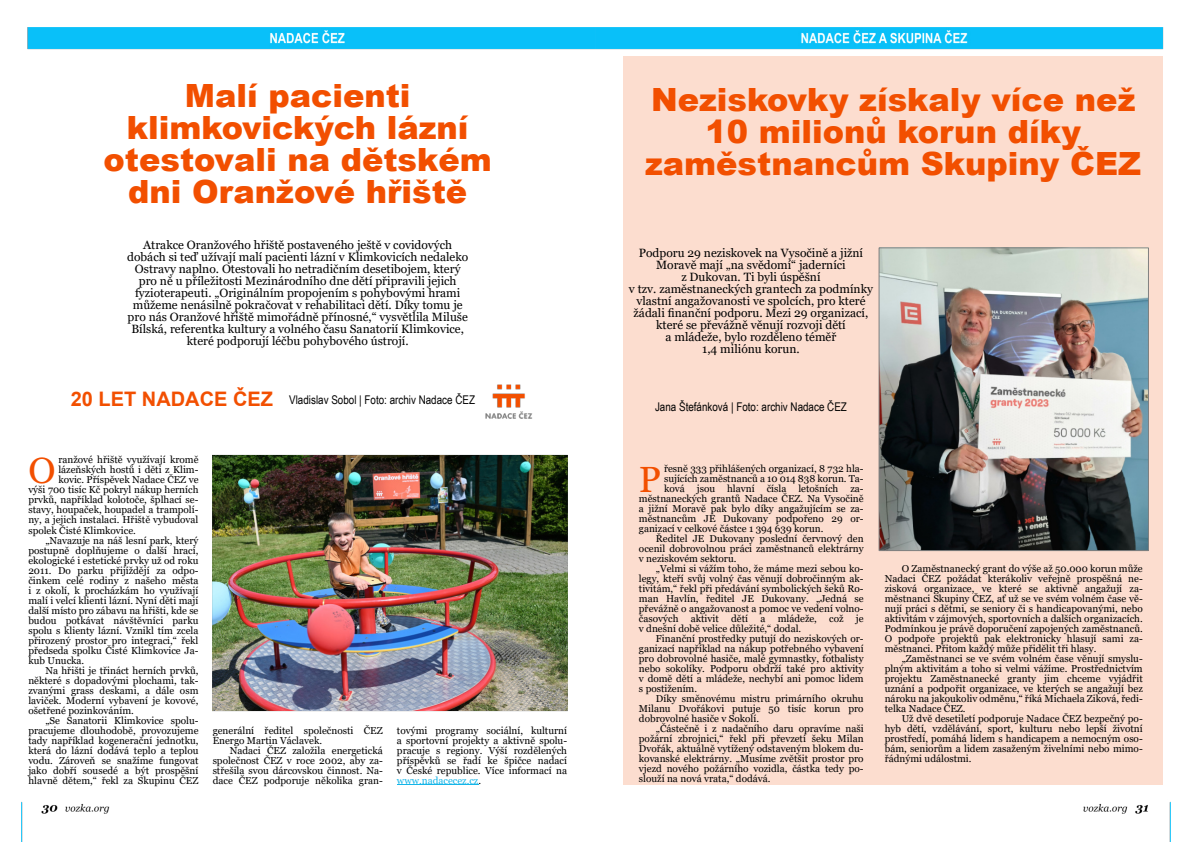
<style>
.page{position:relative;width:1191px;height:842px;background:#fff}
.page>*{position:absolute;margin:0;border:0;box-sizing:border-box;transform-origin:0 0}
.t1{font:36.5px "Georgia";color:#f24f00}
.t2{font:900 32px/32px "Arial";color:#f24f00;text-align:center}
.t3{font:700 20px "Arial";color:#f24f00}
.t4{font:12px/12px "Georgia";color:#000;text-align:center}
.t5{font:12px "Arial Narrow";color:#000}
.t6{font:10px/10px "Georgia";color:#000;text-align:justify}
.s1{color:#14b5e8}
</style>
<div class="page">
<img style="left:22px;top:27px;width:1148px;height:815px">
<img style="left:475px;top:377px;width:67px;height:49px">
<div style="left:623px;top:57px;width:539px;height:728px;background:#fcddcf"></div>
<hr style="left:397px;top:785px;width:81px;height:1px;background:#14b5e8">
<img style="left:213px;top:454px;width:354px;height:258px">
<img style="left:881px;top:250px;width:265px;height:299px">
<div style="left:879px;top:248px;width:269px;height:303px;border:1px solid #808080"></div>
<h2 class="t2" style="left:104px;top:79px;width:390px">Malí pacienti klimkovických lázní otestovali na dětském dni Oranžové hřiště</h2>
<h2 class="t2" style="left:645px;top:82px;width:498px">Neziskovky získaly více než<br>10 milionů korun díky zaměstnancům Skupiny ČEZ</h2>
<p class="t4" style="left:127px;top:240px;width:342px">Atrakce Oranžového hřiště postaveného ještě v covidových dobách si teď užívají malí pacienti lázní v Klimkovicích nedaleko Ostravy naplno. Otestovali ho netradičním desetibojem, který pro ně u příležitosti Mezinárodního dne dětí připravili jejich fyzioterapeuti. „Originálním propojením s pohybovými hrami můžeme nenásilně pokračovat v rehabilitaci dětí. Díky tomu je pro nás Oranžové hřiště mimořádně přínosné,“ vysvětlila Miluše Bílská, referentka kultury a volného času Sanatorií Klimkovice, které podporují léčbu pohybového ústrojí.</p>
<p class="t4" style="left:629px;top:247px;width:246px">Podporu 29 neziskovek na Vysočině a jižní Moravě mají „na svědomí“ jaderníci<br>z Dukovan. Ti byli úspěšní<br>v tzv. zaměstnaneckých grantech za podmínky vlastní angažovanosti ve spolcích, pro které žádali finanční podporu. Mezi 29 organizací, které se převážně věnují rozvoji dětí<br>a mládeže, bylo rozděleno téměř<br>1,4 miliónu korun.</p>
<h3 class="t3" style="left:71px;top:385px;width:204px">20 LET NADACE ČEZ</h3>
<p class="t5" style="left:289px;top:391px;width:187px">Vladislav Sobol | Foto: archiv Nadace ČEZ</p>
<h1 class="t1" style="left:28px;top:449px;width:29px">O</h1>
<p class="t6" style="left:58px;top:455px;width:142px">ranžové hřiště využívají kromě</p>
<p class="t6" style="left:58px;top:465px;width:142px">lázeňských hostů i děti z Klim-</p>
<p class="t6" style="left:58px;top:475px;width:142px">kovic. Příspěvek Nadace ČEZ ve</p>
<p class="t6" style="left:28px;top:485px;width:172px">výši 700 tisíc Kč pokryl nákup herních</p>
<p class="t6" style="left:28px;top:495px;width:172px">prvků, například kolotoče, šplhací se-</p>
<p class="t6" style="left:28px;top:505px;width:172px">stavy, houpaček, houpadel a trampolí-</p>
<p class="t6" style="left:28px;top:515px;width:172px">ny, a jejich instalaci. Hřiště vybudoval</p>
<p class="t6" style="left:28px;top:525px;width:109px">spolek Čisté Klimkovice.</p>
<p class="t6" style="left:45px;top:535px;width:155px">„Navazuje na náš lesní park, který</p>
<p class="t6" style="left:28px;top:545px;width:172px">postupně doplňujeme o další hrací,</p>
<p class="t6" style="left:28px;top:555px;width:172px">ekologické i estetické prvky už od roku</p>
<p class="t6" style="left:28px;top:565px;width:172px">2011. Do parku přĳíždějí za odpo-</p>
<p class="t6" style="left:28px;top:575px;width:172px">činkem celé rodiny z našeho města</p>
<p class="t6" style="left:28px;top:585px;width:172px">i z okolí, k procházkám ho využívají</p>
<p class="t6" style="left:28px;top:595px;width:172px">malí i velcí klienti lázní. Nyní děti mají</p>
<p class="t6" style="left:28px;top:605px;width:172px">další místo pro zábavu na hřišti, kde se</p>
<p class="t6" style="left:28px;top:615px;width:172px">budou potkávat návštěvníci parku</p>
<p class="t6" style="left:28px;top:625px;width:172px">spolu s klienty lázní. Vznikl tím zcela</p>
<p class="t6" style="left:28px;top:635px;width:172px">přirozený prostor pro integraci,“ řekl</p>
<p class="t6" style="left:28px;top:645px;width:172px">předseda spolku Čisté Klimkovice Ja-</p>
<p class="t6" style="left:28px;top:655px;width:57px">kub Unucka.</p>
<p class="t6" style="left:45px;top:665px;width:155px">Na hřišti je třináct herních prvků,</p>
<p class="t6" style="left:28px;top:675px;width:172px">některé s dopadovými plochami, tak-</p>
<p class="t6" style="left:28px;top:685px;width:172px">zvanými grass deskami, a dále osm</p>
<p class="t6" style="left:28px;top:695px;width:172px">laviček. Moderní vybavení je kovové,</p>
<p class="t6" style="left:28px;top:705px;width:107px">ošetřené pozinkováním.</p>
<p class="t6" style="left:45px;top:715px;width:155px">„Se Sanatorii Klimkovice spolu-</p>
<p class="t6" style="left:28px;top:725px;width:172px">pracujeme dlouhodobě, provozujeme</p>
<p class="t6" style="left:28px;top:735px;width:172px">tady například kogenerační jednotku,</p>
<p class="t6" style="left:28px;top:745px;width:172px">která do lázní dodává teplo a teplou</p>
<p class="t6" style="left:28px;top:755px;width:172px">vodu. Zároveň se snažíme fungovat</p>
<p class="t6" style="left:28px;top:765px;width:172px">jako dobří sousedé a být prospěšní</p>
<p class="t6" style="left:28px;top:775px;width:172px">hlavně dětem,“ řekl za Skupinu ČEZ</p>
<p class="t6" style="left:213px;top:726px;width:172px">generální ředitel společnosti ČEZ<br>Energo Martin Václavek.</p>
<p class="t6" style="left:213px;top:746px;width:172px;text-indent:17px">Nadaci ČEZ založila energetická společnost ČEZ v roce 2002, aby za&shy;střešila svou dárcovskou činnost. Na&shy;dace ČEZ podporuje několika gran-</p>
<p class="t6" style="left:397px;top:726px;width:172px">tovými programy sociální, kulturní a sportovní projekty a aktivně spolu&shy;pracuje s regiony. Výší rozdělených příspěvků se řadí ke špičce nadací v České republice. Více informací na <span class="s1">www.nadacecez.cz</span>.</p>
<p class="t5" style="left:655px;top:398px;width:193px">Jana Štefánková | Foto: archiv Nadace ČEZ</p>
<h1 class="t1" style="left:639px;top:458px;width:24px">P</h1>
<p class="t6" style="left:664px;top:464px;width:201px">řesně 333 přihlášených organizací, 8 732 hla-</p>
<p class="t6" style="left:664px;top:474px;width:201px">sujících zaměstnanců a 10 014 838 korun. Ta-</p>
<p class="t6" style="left:664px;top:484px;width:201px">ková jsou hlavní čísla letošních za-</p>
<p class="t6" style="left:639px;top:494px;width:226px">městnaneckých grantů Nadace ČEZ. Na Vysočině</p>
<p class="t6" style="left:639px;top:504px;width:226px">a jižní Moravě pak bylo díky angažujícím se za-</p>
<p class="t6" style="left:639px;top:514px;width:226px">městnancům JE Dukovany podpořeno 29 or-</p>
<p class="t6" style="left:639px;top:524px;width:186px">ganizací v celkové částce 1 394 639 korun.</p>
<p class="t6" style="left:656px;top:534px;width:209px">Ředitel JE Dukovany poslední červnový den</p>
<p class="t6" style="left:639px;top:544px;width:226px">ocenil dobrovolnou práci zaměstnanců elektrárny</p>
<p class="t6" style="left:639px;top:554px;width:99px">v neziskovém sektoru.</p>
<p class="t6" style="left:656px;top:564px;width:209px">„Velmi si vážím toho, že máme mezi sebou ko-</p>
<p class="t6" style="left:639px;top:574px;width:226px">legy, kteří svůj volný čas věnují dobročinným ak-</p>
<p class="t6" style="left:639px;top:584px;width:226px">tivitám,“ řekl při předávání symbolických šeků Ro-</p>
<p class="t6" style="left:639px;top:594px;width:226px">man Havlín, ředitel JE Dukovany. „Jedná se</p>
<p class="t6" style="left:639px;top:604px;width:226px">převážně o angažovanost a pomoc ve vedení volno-</p>
<p class="t6" style="left:639px;top:614px;width:226px">časových aktivit dětí a mládeže, což je</p>
<p class="t6" style="left:639px;top:624px;width:164px">v dnešní době velice důležité,“ dodal.</p>
<p class="t6" style="left:656px;top:634px;width:209px">Finanční prostředky putují do neziskových or-</p>
<p class="t6" style="left:639px;top:644px;width:226px">ganizací například na nákup potřebného vybavení</p>
<p class="t6" style="left:639px;top:654px;width:226px">pro dobrovolné hasiče, malé gymnastky, fotbalisty</p>
<p class="t6" style="left:639px;top:664px;width:226px">nebo sokolíky. Podporu obdrží také pro aktivity</p>
<p class="t6" style="left:639px;top:674px;width:226px">v domě dětí a mládeže, nechybí ani pomoc lidem</p>
<p class="t6" style="left:639px;top:684px;width:60px">s postižením.</p>
<p class="t6" style="left:656px;top:694px;width:209px">Díky směnovému mistru primárního okruhu</p>
<p class="t6" style="left:639px;top:704px;width:226px">Milanu Dvořákovi putuje 50 tisíc korun pro</p>
<p class="t6" style="left:639px;top:714px;width:122px">dobrovolné hasiče v Sokolí.</p>
<p class="t6" style="left:656px;top:724px;width:209px">„Částečně i z nadačního daru opravíme naši</p>
<p class="t6" style="left:639px;top:734px;width:226px">požární zbrojnici,“ řekl při převzetí šeku Milan</p>
<p class="t6" style="left:639px;top:744px;width:226px">Dvořák, aktuálně vytížený odstaveným blokem du-</p>
<p class="t6" style="left:639px;top:754px;width:226px">kovanské elektrárny. „Musíme zvětšit prostor pro</p>
<p class="t6" style="left:639px;top:764px;width:226px">vjezd nového požárního vozidla, částka tedy po-</p>
<p class="t6" style="left:639px;top:774px;width:133px">slouží na nová vrata,“ dodává.</p>
<p class="t6" style="left:884px;top:564px;width:259px;text-indent:17px">O Zaměstnanecký grant do výše až 50.000 korun může Nadaci ČEZ požádat kterákoliv veřejně prospěšná ne&shy;zisková organizace, ve které se aktivně angažují za&shy;městnanci Skupiny ČEZ, ať už se ve svém volném čase vě&shy;nují práci s dětmi, se seniory či s handicapovanými, nebo aktivitám v zájmových, sportovních a dalších organizacích.<br>Podmínkou je právě doporučení zapojených zaměstnanců.<br>O podpoře projektů pak elektronicky hlasují sami za&shy;městnanci. Přitom každý může přidělit tři hlasy.</p>
<p class="t6" style="left:884px;top:654px;width:259px;text-indent:17px">„Zaměstnanci se ve svém volném čase věnují smyslu&shy;plným aktivitám a toho si velmi vážíme. Prostřednictvím projektu Zaměstnanecké granty jim chceme vyjádřit uznání a podpořit organizace, ve kterých se angažují bez nároku na jakoukoliv odměnu,“ říká Michaela Ziková, ředi&shy;telka Nadace ČEZ.</p>
<p class="t6" style="left:884px;top:714px;width:259px;text-indent:17px">Už dvě desetiletí podporuje Nadace ČEZ bezpečný po&shy;hyb dětí, vzdělávání, sport, kulturu nebo lepší životní prostředí, pomáhá lidem s handicapem a nemocným oso&shy;bám, seniorům a lidem zasaženým živelními nebo mimo&shy;řádnými událostmi.</p>
</div>
